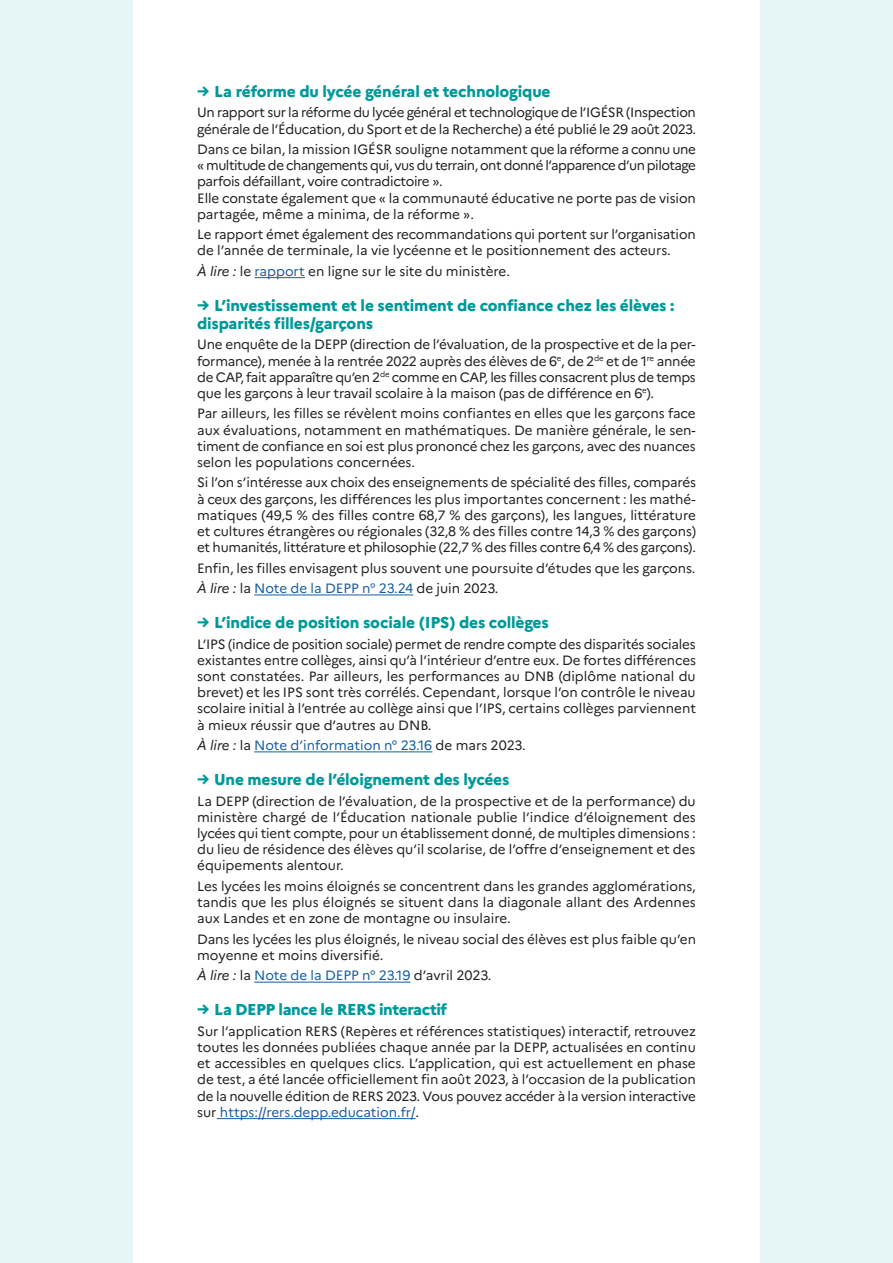
<style>
.page{position:relative;width:893px;height:1263px;background:#fff}
.page>*{position:absolute;margin:0;border:0;box-sizing:border-box;transform-origin:0 0}
.t1{font:800 15.75px/18px "Marianne";letter-spacing:-.01em;color:#099}
.Texte_Courant{font:13.5px/16.2px "Marianne";letter-spacing:-.005em;color:#231f20;text-align:justify}
.Texte_Courant-2{font:13.5px/16.2px "Marianne";letter-spacing:-.025em;color:#231f20}
.Texte_Courant-3{font:13.5px "Marianne";color:#175d9e}
.s1{font-style:italic}
.s2{color:#175d9e}
.s3{font-style:italic;color:#231f20}
.s4{color:#231f20}
</style>
<div class="page">
<div style="left:0;top:0;width:133px;height:1263px;background:#e6f5f5"></div>
<div style="left:760px;top:0;width:133px;height:1263px;background:#e6f5f5"></div>
<hr style="left:254px;top:277px;width:51px;height:1px;background:#175d9e">
<hr style="left:254px;top:594px;width:159px;height:1px;background:#175d9e">
<hr style="left:254px;top:751px;width:178px;height:1px;background:#175d9e">
<hr style="left:254px;top:982px;width:157px;height:1px;background:#175d9e">
<hr style="left:217px;top:1118px;width:199px;height:1px;background:#175d9e">
<p class="t1" style="left:197px;top:82px;width:355px">→ La réforme du lycée général et technologique</p>
<p class="Texte_Courant-2" style="left:197px;top:104px;width:500px">Un rapport sur la réforme du lycée général et technologique de l’IGÉSR (Inspection générale de l’Éducation, du Sport et de la Recherche) a été publié le 29 août 2023.</p>
<p class="Texte_Courant" style="left:197px;top:141px;width:500px">Dans ce bilan, la mission IGÉSR souligne notamment que la réforme a connu une « multitude de changements qui, vus du terrain, ont donné l’apparence d’un pilotage parfois défaillant, voire contradictoire ».</p>
<p class="Texte_Courant" style="left:197px;top:190px;width:500px">Elle constate également que « la communauté éducative ne porte pas de vision partagée, même a minima, de la réforme ».</p>
<p class="Texte_Courant" style="left:197px;top:226px;width:500px">Le rapport émet également des recommandations qui portent sur l’organisation de l’année de terminale, la vie lycéenne et le positionnement des acteurs.</p>
<p class="Texte_Courant" style="left:197px;top:263px;width:314px"><span class="s1">À lire :</span> le <span class="s2">rapport</span> en ligne sur le site du ministère.</p>
<p class="t1" style="left:197px;top:296px;width:479px">→ L’investissement et le sentiment de confiance chez les élèves : disparités filles/garçons</p>
<p class="Texte_Courant" style="left:197px;top:336px;width:500px">Une enquête de la DEPP (direction de l’évaluation, de la prospective et de la per&shy;formance), menée à la rentrée 2022 auprès des élèves de 6<sup>e</sup>, de 2<sup>de</sup> et de 1<sup>re</sup> année de CAP, fait apparaître qu’en 2<sup>de</sup> comme en CAP, les filles consacrent plus de temps que les garçons à leur travail scolaire à la maison (pas de différence en 6<sup>e</sup>).</p>
<p class="Texte_Courant" style="left:197px;top:405px;width:500px">Par ailleurs, les filles se révèlent moins confiantes en elles que les garçons face aux évaluations, notamment en mathématiques. De manière générale, le sen&shy;timent de confiance en soi est plus prononcé chez les garçons, avec des nuances selon les populations concernées.</p>
<p class="Texte_Courant" style="left:197px;top:474px;width:500px">Si l’on s’intéresse aux choix des enseignements de spécialité des filles, comparés à ceux des garçons, les différences les plus importantes concernent : les mathé&shy;matiques (49,5 % des filles contre 68,7 % des garçons), les langues, littérature et cultures étrangères ou régionales (32,8 % des filles contre 14,3 % des garçons) et humanités, littérature et philosophie (22,7 % des filles contre 6,4 % des garçons).</p>
<p class="Texte_Courant" style="left:197px;top:560px;width:500px">Enfin, les filles envisagent plus souvent une poursuite d’études que les garçons.</p>
<p class="Texte_Courant-3" style="left:197px;top:580px;width:303px"><span class="s3">À lire :</span> <span class="s4">la</span> Note de la DEPP n° 23.24 <span class="s4">de juin 2023.</span></p>
<p class="t1" style="left:197px;top:614px;width:353px">→ L’indice de position sociale (IPS) des collèges</p>
<p class="Texte_Courant" style="left:197px;top:636px;width:500px">L’IPS (indice de position sociale) permet de rendre compte des disparités sociales existantes entre collèges, ainsi qu’à l’intérieur d’entre eux. De fortes différences sont constatées. Par ailleurs, les performances au DNB (diplôme national du brevet) et les IPS sont très corrélés. Cependant, lorsque l’on contrôle le niveau scolaire initial à l’entrée au collège ainsi que l’IPS, certains collèges parviennent à mieux réussir que d’autres au DNB.</p>
<p class="Texte_Courant-3" style="left:197px;top:737px;width:330px"><span class="s3">À lire :</span> <span class="s4">la</span> Note d’information n° 23.16 <span class="s4">de mars 2023.</span></p>
<p class="t1" style="left:197px;top:770px;width:314px">→ Une mesure de l’éloignement des lycées</p>
<p class="Texte_Courant" style="left:197px;top:793px;width:500px">La DEPP (direction de l’évaluation, de la prospective et de la performance) du ministère chargé de l’Éducation nationale publie l’indice d’éloignement des lycées qui tient compte, pour un établissement donné, de multiples dimensions : du lieu de résidence des élèves qu’il scolarise, de l’offre d’enseignement et des équipements alentour.</p>
<p class="Texte_Courant" style="left:197px;top:878px;width:500px">Les lycées les moins éloignés se concentrent dans les grandes agglomérations, tandis que les plus éloignés se situent dans la diagonale allant des Ardennes aux Landes et en zone de montagne ou insulaire.</p>
<p class="Texte_Courant" style="left:197px;top:931px;width:500px">Dans les lycées les plus éloignés, le niveau social des élèves est plus faible qu’en moyenne et moins diversifié.</p>
<p class="Texte_Courant-3" style="left:197px;top:967px;width:296px"><span class="s3">À lire :</span> <span class="s4">la</span> Note de la DEPP n° 23.19 <span class="s4">d’avril 2023.</span></p>
<p class="t1" style="left:197px;top:1001px;width:251px">→ La DEPP lance le RERS interactif</p>
<p class="Texte_Courant" style="left:197px;top:1023px;width:500px">Sur l’application RERS (Repères et références statistiques) interactif, retrouvez toutes les données publiées chaque année par la DEPP, actualisées en continu et accessibles en quelques clics. L’application, qui est actuellement en phase de test, a été lancée officiellement fin août 2023, à l’occasion de la publication de la nouvelle édition de RERS 2023. Vous pouvez accéder à la version interactive sur <span class="s2">https://rers.depp.education.fr/</span>.</p>
</div>
